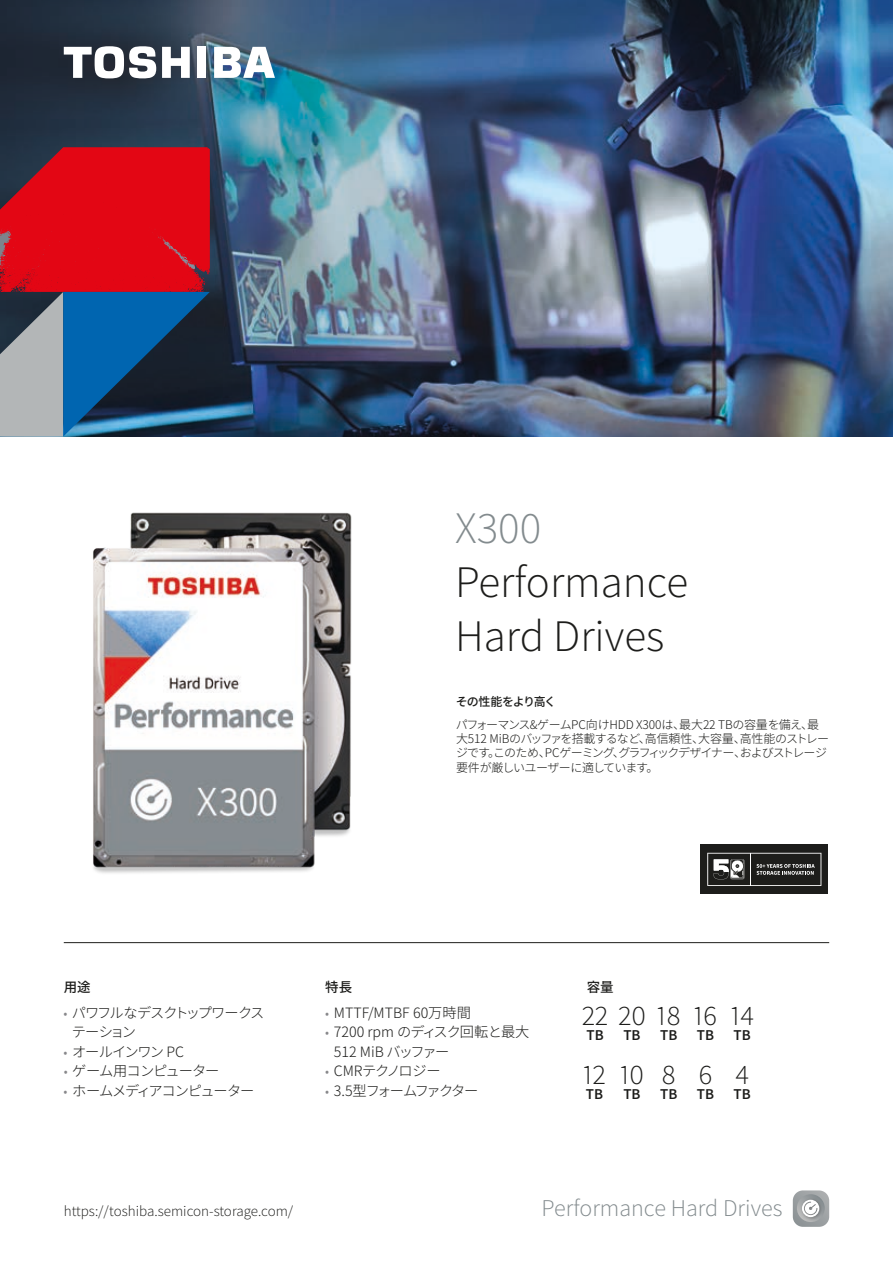
<style>
.page{position:relative;width:893px;height:1263px;background:#fff}
.page>*{position:absolute;margin:0;border:0;box-sizing:border-box;transform-origin:0 0}
.t1{font:300 45px/54px "Toshiba Sans";color:#1d1d1b}
.t2{font:300 45px "Toshiba Sans";color:#838b8e}
.t3{font:300 28.2px "Toshiba Sans";color:#1d1d1b}
.t4{font:300 24px "Toshiba Sans";color:#838b8e}
.t5{font:300 15px "Toshiba Sans";color:#1d1d1b}
.t6{font:500 15px "Toshiba Sans";color:#1d1d1b}
.t7{font:300 14.25px/19.5px "Toshiba Sans JP";letter-spacing:-.07em;color:#1d1d1b}
.t8{font:300 14.25px/19.5px "Toshiba Sans JP";letter-spacing:-.015em;color:#1d1d1b}
.t9{font:300 14.25px "Toshiba Sans JP";color:#1d1d1b}
.t10{font:300 14.25px "Toshiba Sans JP";letter-spacing:-.12em;color:#1d1d1b}
.t11{font:300 14.25px "Toshiba Sans JP";letter-spacing:-.035em;color:#1d1d1b}
.t12{font:500 13.5px "Toshiba Sans JP";color:#1d1d1b}
.t13{font:300 12px/14.4px "Toshiba Sans JP";letter-spacing:-.05em;color:#1d1d1b}
.t14{font:500 12px "Toshiba Sans JP";letter-spacing:-.095em;color:#1d1d1b}
.s1{font-family:"Toshiba Sans";color:#88888b}
</style>
<div class="page">
<img style="left:0;top:0;width:893px;height:437px">
<svg style="left:793px;top:1190px;width:36px;height:37px"></svg>
<div style="left:701px;top:845px;width:127px;height:49px;background:#1d1d1b"></div>
<svg style="left:707px;top:853px;width:114px;height:33px"></svg>
<svg style="left:0;top:147px;width:210px;height:290px;background:#863a51"></svg>
<hr style="left:64px;top:942px;width:765px;height:1px;background:#1d1d1b">
<div style="left:197px;top:47px;width:9px;height:31px;background:#fff"></div>
<svg style="left:162px;top:47px;width:28px;height:31px"></svg>
<svg style="left:214px;top:47px;width:61px;height:31px"></svg>
<svg style="left:64px;top:46px;width:92px;height:33px"></svg>
<img style="left:93px;top:512px;width:259px;height:361px">
<h1 class="t2" style="left:455px;top:500px;width:88px">X300</h1>
<h1 class="t1" style="left:455px;top:555px;width:235px">Performance<br>Hard Drives</h1>
<p class="t14" style="left:456px;top:694px;width:102px">その性能をより高く</p>
<p class="t13" style="left:456px;top:717px;width:375px">パフォーマンス&amp;ゲームPC向けHDD X300は、最大22 TBの容量を備え、最大512 MiBのバッファを搭載するなど、高信頼性、大容量、高性能のストレージです。このため、PCゲーミング、グラフィックデザイナー、およびストレージ要件が厳しいユーザーに適しています。</p>
<p class="t12" style="left:64px;top:979px;width:28px">用途</p>
<p class="t12" style="left:325px;top:979px;width:28px">特長</p>
<p class="t12" style="left:587px;top:979px;width:28px">容量</p>
<p class="t7" style="left:72px;top:1003px;width:194px;text-indent:-8px"><span class="s1">•</span> パワフルなデスクトップワークステーション</p>
<p class="t7" style="left:64px;top:1042px;width:122px"><span class="s1">•</span> オールインワン PC</p>
<p class="t7" style="left:64px;top:1062px;width:157px"><span class="s1">•</span> ゲーム用コンピューター</p>
<p class="t7" style="left:64px;top:1081px;width:192px"><span class="s1">•</span> ホームメディアコンピューター</p>
<p class="t9" style="left:325px;top:1005px;width:147px"><span class="s1">•</span> MTTF/MTBF 60万時間</p>
<p class="t8" style="left:334px;top:1023px;width:197px;text-indent:-9px"><span class="s1">•</span> 7200 rpm のディスク回転と最大<br>512 MiB バッファー</p>
<p class="t11" style="left:325px;top:1063px;width:117px"><span class="s1">•</span> CMRテクノロジー</p>
<p class="t10" style="left:325px;top:1082px;width:154px"><span class="s1">•</span> 3.5型フォームファクター</p>
<h2 class="t3" style="left:582px;top:999px;width:137px">22 20 18 16</h2>
<p class="t6" style="left:587px;top:1025px;width:19px">TB</p>
<p class="t6" style="left:623px;top:1025px;width:19px">TB</p>
<p class="t6" style="left:660px;top:1025px;width:19px">TB</p>
<p class="t6" style="left:697px;top:1025px;width:19px">TB</p>
<h2 class="t3" style="left:730px;top:999px;width:25px">14</h2>
<p class="t6" style="left:734px;top:1025px;width:19px">TB</p>
<h2 class="t3" style="left:583px;top:1057px;width:25px">12</h2>
<p class="t6" style="left:586px;top:1084px;width:19px">TB</p>
<h2 class="t3" style="left:620px;top:1057px;width:26px">10</h2>
<p class="t6" style="left:623px;top:1084px;width:19px">TB</p>
<h2 class="t3" style="left:661px;top:1057px;width:16px">8</h2>
<p class="t6" style="left:660px;top:1084px;width:19px">TB</p>
<h2 class="t3" style="left:698px;top:1057px;width:16px">6</h2>
<p class="t6" style="left:697px;top:1084px;width:19px">TB</p>
<h2 class="t3" style="left:735px;top:1057px;width:15px">4</h2>
<p class="t6" style="left:734px;top:1084px;width:19px">TB</p>
<p class="t5" style="left:64px;top:1202px;width:231px">https://toshiba.semicon-storage.com/</p>
<h3 class="t4" style="left:542px;top:1193px;width:242px">Performance Hard Drives</h3>
</div>
